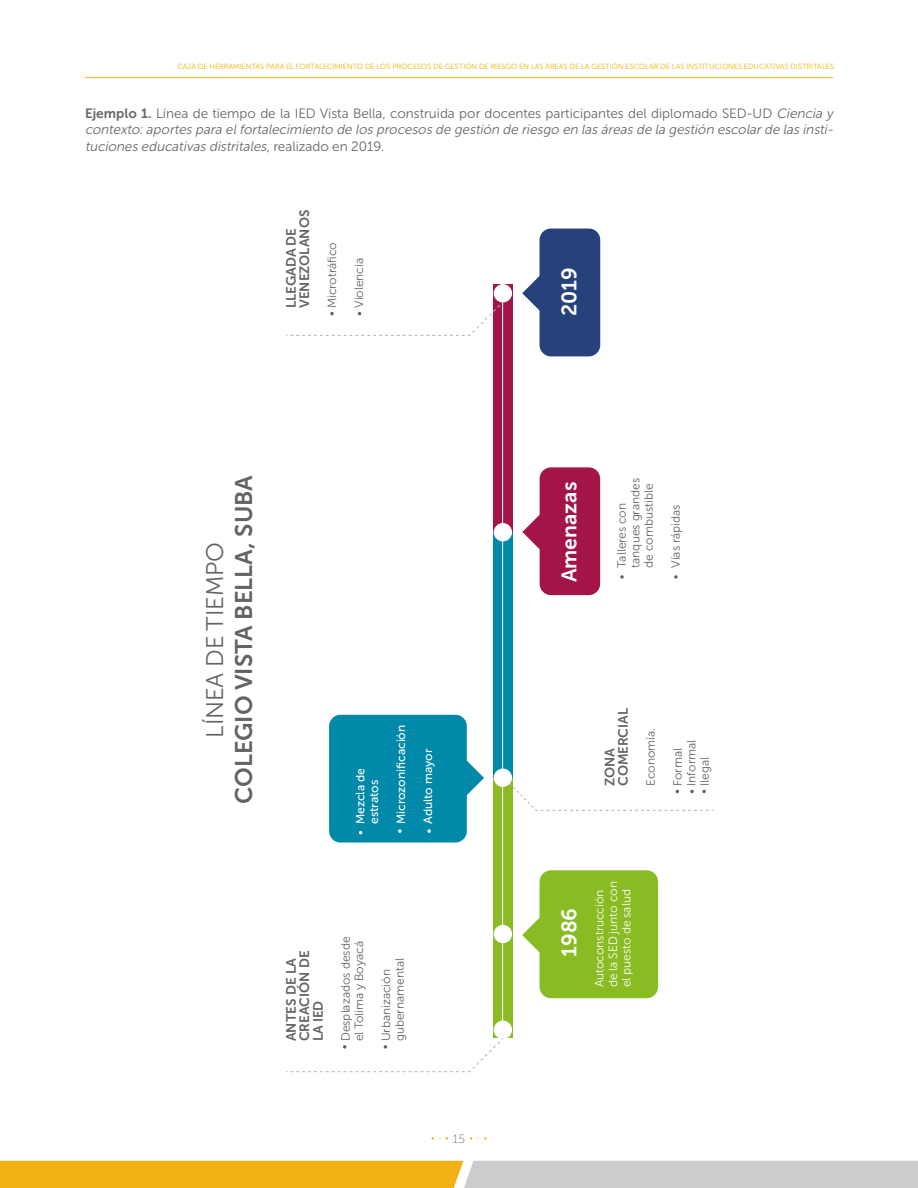
<style>
.page{position:relative;width:918px;height:1188px;background:#fff}
.page>*{position:absolute;margin:0;border:0;box-sizing:border-box;transform-origin:0 0}
.t1{font:24px "Museo Sans Cyrl 700";color:#636363}
.t2{font:24px "Museo Sans Cyrl 300";color:#636363}
.t3{font:21px "Museo Sans Cyrl 700";color:#fff}
.t4{font:italic 13.5px/16.2px "Museo Sans Cyrl 300";color:#666;text-align:justify}
.t5{font:13.5px/13.5px "Museo Sans Cyrl 700";color:#636363}
.t6{font:12px/13.5px "Museo Sans Cyrl 300";color:#636363}
.t7{font:12px/13.5px "Museo Sans Cyrl 300";color:#fff}
.t8{font:12px/13.5px "Museo Sans Cyrl 500";color:#fff}
.t9{font:12px "Museo Sans Cyrl 100";color:#666}
.t10{font:7.5px "Museo Sans Cyrl 300";color:#f1af00}
.s1{font-family:"Museo Sans Cyrl 700";font-style:normal}
.s2{font-style:normal}
</style>
<div class="page">
<svg style="left:0;top:1161px;width:918px;height:27px;background:#dfbf70"></svg>
<svg style="left:431px;top:1137px;width:17px;height:3px"></svg>
<svg style="left:470px;top:1137px;width:17px;height:3px"></svg>
<hr style="left:85px;top:77px;width:748px;height:1px;background:#f2b727">
<div style="left:493px;top:777px;width:20px;height:261px;background:#89bb23"></div>
<div style="left:493px;top:532px;width:20px;height:245px;background:#0089a9"></div>
<div style="left:493px;top:284px;width:20px;height:248px;background:#a31548"></div>
<hr style="left:502px;top:284px;width:1px;height:754px;background:#fff">
<div style="left:494px;top:524px;width:18px;height:17px;background:#fff;border-radius:50%"></div>
<div style="left:494px;top:523px;width:18px;height:18px;border:1px solid #fff;border-radius:50%"></div>
<div style="left:494px;top:925px;width:18px;height:18px;background:#fff;border-radius:50%"></div>
<div style="left:494px;top:925px;width:18px;height:18px;border:1px solid #fff;border-radius:50%"></div>
<div style="left:494px;top:1021px;width:18px;height:17px;background:#fff;border-radius:50%"></div>
<div style="left:494px;top:1021px;width:18px;height:18px;border:1px solid #fff;border-radius:50%"></div>
<div style="left:494px;top:285px;width:18px;height:17px;background:#fff;border-radius:50%"></div>
<div style="left:494px;top:284px;width:18px;height:18px;border:1px solid #fff;border-radius:50%"></div>
<div style="left:494px;top:769px;width:18px;height:17px;background:#fff;border-radius:50%"></div>
<div style="left:494px;top:769px;width:18px;height:18px;border:1px solid #fff;border-radius:50%"></div>
<svg style="left:522px;top:467px;width:79px;height:129px"></svg>
<svg style="left:522px;top:228px;width:79px;height:129px"></svg>
<svg style="left:522px;top:870px;width:137px;height:129px;background:#98c340"></svg>
<svg style="left:329px;top:714px;width:155px;height:129px;background:#1c96b2"></svg>
<svg style="left:286px;top:1037px;width:218px;height:35px"></svg>
<svg style="left:620px;top:575px;width:4px;height:4px"></svg>
<svg style="left:674px;top:575px;width:4px;height:4px"></svg>
<svg style="left:502px;top:776px;width:211px;height:35px"></svg>
<svg style="left:286px;top:301px;width:218px;height:35px"></svg>
<p class="t10" style="left:177px;top:62px;width:658px">CAJA DE HERRAMIENTAS PARA EL FORTALECIMIENTO DE LOS PROCESOS DE GESTIÓN DE RIESGO EN LAS ÁREAS DE LA GESTIÓN ESCOLAR DE LAS INSTITUCIONES EDUCATIVAS DISTRITALES</p>
<p class="t4" style="left:85px;top:106px;width:753px"><span class="s1">Ejemplo 1.</span> <span class="s2">Línea de tiempo de la IED Vista Bella, construida por docentes participantes del diplomado SED-UD</span> Ciencia y contexto:aportes para elfortalecimiento de los procesos de gestión de riesgo en las áreas de la gestión escolarde las insti&shy;tuciones educativas distritales,<span class="s2">r e a l i z a d o e n 2 0 1 9 .</span></p>
<p class="t5" style="left:284px;top:308px;width:100px;rotate:-90deg">LLEGADA DE<br>VENEZOLANOS</p>
<p class="t6" style="left:325px;top:308px;width:67px;rotate:-90deg">Microtráfico</p>
<p class="t6" style="left:352px;top:308px;width:52px;rotate:-90deg">Violencia</p>
<h1 class="t2" style="left:202px;top:738px;width:198px;rotate:-90deg">LÍNEA DE TIEMPO</h1>
<h1 class="t1" style="left:230px;top:804px;width:330px;rotate:-90deg">COLEGIO VISTA BELLA, SUBA</h1>
<p class="t8" style="left:354px;top:824px;width:57px;rotate:-90deg">Mezcla de estratos</p>
<p class="t8" style="left:394px;top:824px;width:101px;rotate:-90deg">Microzonificación</p>
<p class="t8" style="left:421px;top:824px;width:77px;rotate:-90deg">Adulto mayor</p>
<p class="t5" style="left:284px;top:1041px;width:92px;rotate:-90deg">ANTES DE LA<br>CREACIÓN DE<br>LA IED</p>
<p class="t6" style="left:339px;top:1041px;width:106px;rotate:-90deg">Desplazados desde el Tolima y Boyacá</p>
<p class="t6" style="left:379px;top:1041px;width:85px;rotate:-90deg">Urbanización gubernamental</p>
<p class="t9" style="left:453px;top:1133px;width:14px">15</p>
<h2 class="t3" style="left:558px;top:316px;width:50px;rotate:-90deg">2019</h2>
<h2 class="t3" style="left:558px;top:582px;width:102px;rotate:-90deg">Amenazas</h2>
<p class="t6" style="left:615px;top:568px;width:91px;rotate:-90deg">Talleres con tanques grandes de combustible</p>
<p class="t6" style="left:669px;top:568px;width:65px;rotate:-90deg">Vías rápidas</p>
<p class="t5" style="left:603px;top:786px;width:80px;rotate:-90deg">ZONA<br>COMERCIAL</p>
<p class="t6" style="left:644px;top:786px;width:59px;rotate:-90deg">Economía.</p>
<p class="t6" style="left:671px;top:786px;width:47px;rotate:-90deg">Formal<br>Informal<br>Ilegal</p>
<h2 class="t3" style="left:558px;top:957px;width:51px;rotate:-90deg">1986</h2>
<p class="t7" style="left:593px;top:987px;width:108px;rotate:-90deg">Autoconstrucción de la SED junto con el puesto de salud</p>
</div>
